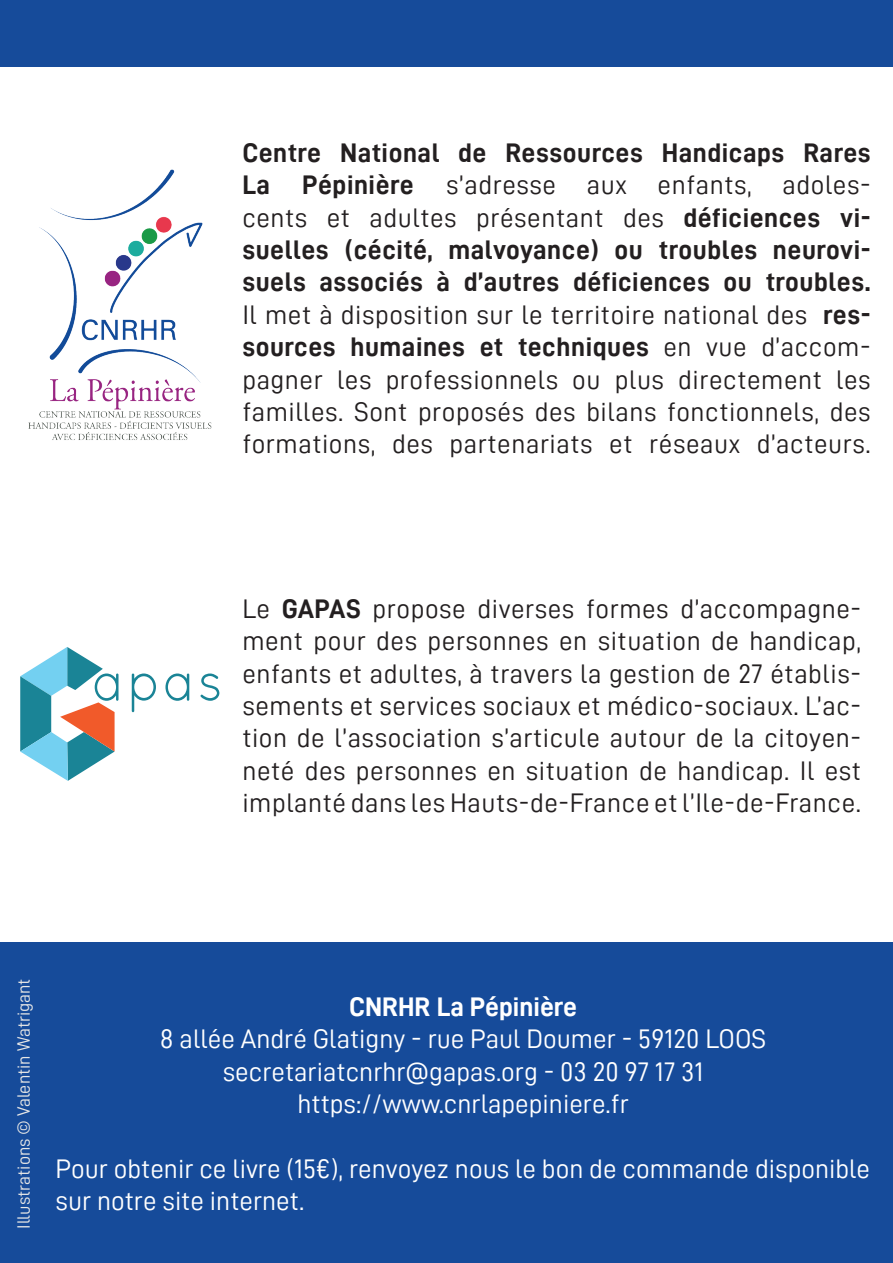
<style>
.page{position:relative;width:893px;height:1263px;background:#fff}
.page>*{position:absolute;margin:0;border:0;box-sizing:border-box;transform-origin:0 0}
.t1{font:27px/32.4px "D DIN";letter-spacing:.02em;color:#231f20;text-align:justify}
.t2{font:27px/32.4px "D DIN";color:#fff;text-align:center}
.t3{font:27px/32.4px "D DIN Bold";letter-spacing:.02em;color:#231f20}
.t4{font:27px "D DIN Bold";color:#fff}
.t5{font:18px "D DIN";color:#e7e7e6}
.s1{font-family:"D DIN Bold"}
.s2{font-family:"D DIN"}
</style>
<div class="page">
<img style="left:28px;top:169px;width:184px;height:271px">
<svg style="left:132px;top:673px;width:24px;height:39px"></svg>
<svg style="left:165px;top:673px;width:24px;height:28px"></svg>
<svg style="left:200px;top:673px;width:19px;height:28px"></svg>
<svg style="left:20px;top:647px;width:99px;height:134px"></svg>
<div style="left:0;top:0;width:893px;height:66px;background:#164b9a"></div>
<div style="left:0;top:943px;width:893px;height:320px;background:#164b9a"></div>
<p class="t3" style="left:242px;top:136px;width:630px">Centre National de Ressources Handicaps Rares</p>
<p class="t1" style="left:242px;top:168px;width:630px"><span class="s1">La Pépinière</span> s’adresse aux enfants, adoles&shy;cents et adultes présentant des <span class="s1">déficiences vi-</span></p>
<p class="t3" style="left:242px;top:233px;width:630px">suelles (cécité, malvoyance) ou troubles neurovi&shy;suels associés à d’autres déficiences ou troubles.</p>
<p class="t1" style="left:242px;top:298px;width:630px">Il met à disposition sur le territoire national des <span class="s1">res-</span></p>
<p class="t3" style="left:242px;top:330px;width:630px">sources humaines et techniques <span class="s2">en vue d’accom-</span></p>
<p class="t1" style="left:242px;top:363px;width:630px">pagner les professionnels ou plus directement les familles. Sont proposés des bilans fonctionnels, des formations, des partenariats et réseaux d’acteurs.</p>
<p class="t1" style="left:242px;top:592px;width:620px">Le <span class="s1">GAPAS</span> propose diverses formes d’accompagne&shy;ment pour des personnes en situation de handicap, enfants et adultes, à travers la gestion de 27 établis&shy;sements et services sociaux et médico-sociaux. L’ac&shy;tion de l’association s’articule autour de la citoyen&shy;neté des personnes en situation de handicap. Il est implanté dans les Hauts-de-France et l’Ile-de-France.</p>
<p class="t5" style="left:14px;top:1229px;width:252px;rotate:-90deg">Illustrations © Valentin Watrigant</p>
<p class="t4" style="left:349px;top:992px;width:33px">CNRHR</p>
<p class="t4" style="left:437px;top:992px;width:142px">La Pépinière</p>
<p class="t2" style="left:160px;top:1022px;width:608px">8 allée André Glatigny - rue Paul Doumer - 59120 LOOS secretariatcnrhr@gapas.org - 03 20 97 17 31 https://www.cnrlapepiniere.fr</p>
<p class="t2" style="left:56px;top:1152px;width:816px;text-align:left">Pour obtenir ce livre (15€), renvoyez nous le bon de commande disponible sur notre site internet.</p>
</div>
